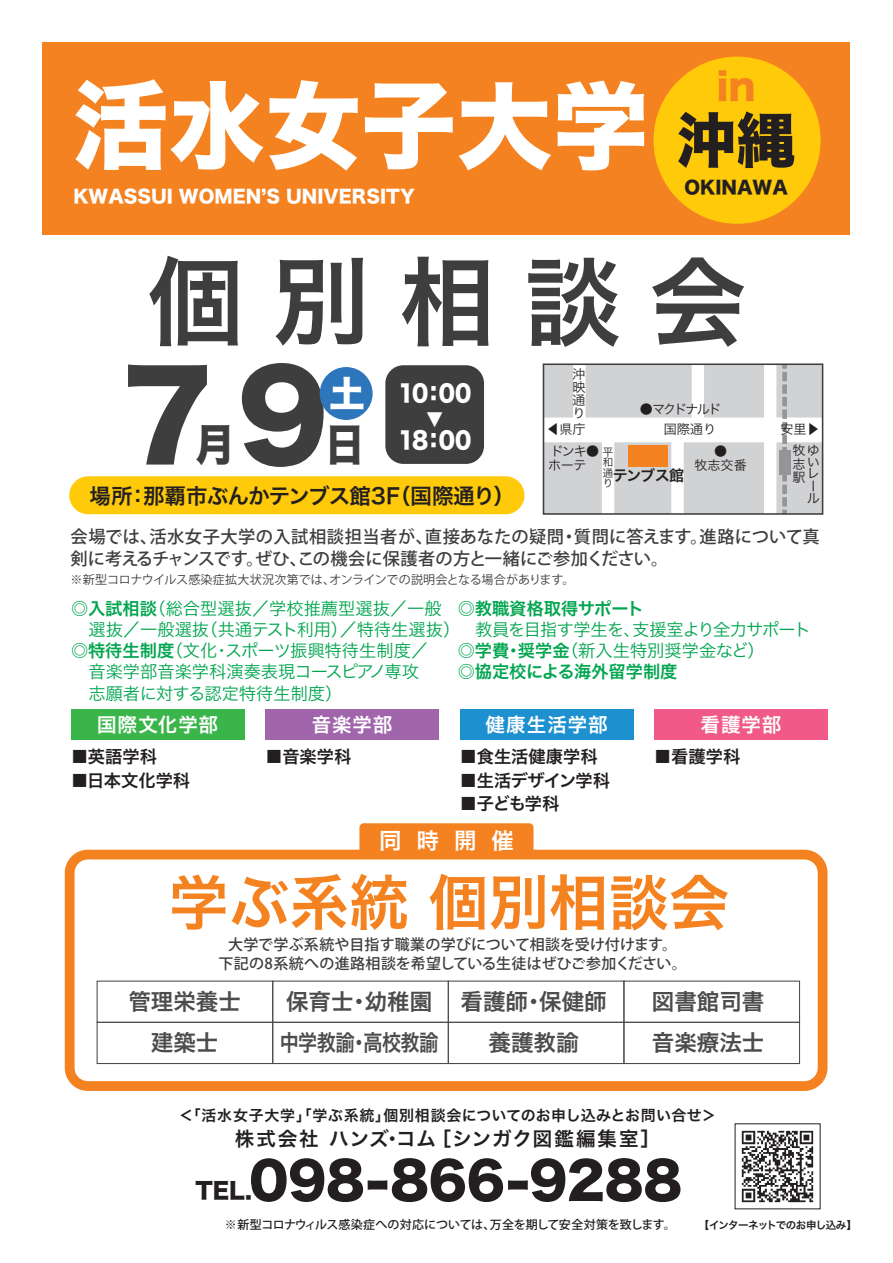
<style>
.page{position:relative;width:893px;height:1263px;background:#fff}
.page>*{position:absolute;margin:0;border:0;box-sizing:border-box;transform-origin:0 0}
.t1{font:119.25px "Hira Kaku Std W8";color:#3e3e3f}
.t2{font:96.6px "Hira Kaku Pro W6";color:#3e3e3f}
.t3{font:95.85px "Hira Kaku Std W8";color:#fff}
.t4{font:60px "Hira Kaku Pro W6";color:#f58220}
.t5{font:59.4px "Hira Kaku Std W8";color:#231f20}
.t6{font:50.25px "Hira Kaku Std W8";letter-spacing:-.015em;color:#231f20}
.t7{font:43.65px "Hira Kaku Std W8";color:#3e3e3f;scale:.9 1}
.t8{font:37.05px "Hira Kaku Std W8";color:#f58220}
.t9{font:35.85px "Hira Kaku Std W8";color:#fff}
.t10{font:23.4px "Hira Kaku Std W8";letter-spacing:-.05em;color:#fff;scale:.9 1}
.t11{font:22.5px/41.1px "Hira Kaku Pro W6";color:#4d4b4d;text-align:center}
.t12{font:22.5px/41.1px "Hira Kaku Pro W6";letter-spacing:-.025em;color:#4d4b4d}
.t13{font:22.5px "Hira Kaku Std W8";color:#231f20}
.t14{font:22.5px "Hira Kaku Pro W6";color:#fff}
.t15{font:21.45px "Hira Kaku Pro W6";letter-spacing:-.025em;color:#231f20}
.t16{font:19.5px "Hira Kaku Pro N W6";letter-spacing:.08em;color:#231f20}
.t17{font:19.5px "Hira Kaku Pro N W6";letter-spacing:.045em;color:#fff}
.t18{font:19.05px "Hira Kaku Std W8";color:#fff;scale:.9 1}
.t19{font:17.85px "Hira Kaku Std W8";color:#fff}
.t20{font:17.85px "Hira Kaku Std W8";color:#231f20}
.t21{font:17.25px/21.1px "Hira Kaku Pro W3";color:#00a54f}
.t22{font:500 17.25px/21.5px "Koz Go Pro";letter-spacing:.005em;color:#3e3e3f}
.t23{font:17.25px "Hira Kaku Pro N W6";color:#231f20}
.t24{font:17.25px "Hira Kaku Pro W6";color:#00a54f}
.t25{font:17.25px "Hira Kaku Pro N W6";letter-spacing:-.03em;color:#231f20}
.t26{font:500 15px/19.4px "Koz Go Pro";letter-spacing:.01em;color:#3e3e3f;text-align:center}
.t27{font:15px "Hira Kaku Pro N W6";letter-spacing:.03em;color:#231f20}
.t28{font:15px "Hira Kaku Pro W6";letter-spacing:-.06em;color:#231f20}
.t29{font:13.05px/12.1px "Hira Kaku Pro W3";letter-spacing:-.03em;color:#231f20}
.t30{font:12px "Koz Go Pro";letter-spacing:-.01em;color:#3e3e3f}
.t31{font:500 12px "Koz Go Pro";letter-spacing:-.01em;color:#231f20}
.t32{font:10.5px "Hira Kaku Pro N W6";letter-spacing:-.06em;color:#231f20}
.t33{font:10.5px/10.5px "Hira Kaku Pro W3";color:#231f20;text-align:justify}
.s1{font-family:"Hira Kaku Pro W6"}
</style>
<div class="page">
<div style="left:543px;top:364px;width:280px;height:150px;background:#d1d2d4"></div>
<div style="left:43px;top:43px;width:807px;height:192px;background:#f58220"></div>
<div style="left:359px;top:823px;width:174px;height:52px;background:#f58220;border-radius:4px"></div>
<div style="left:70px;top:854px;width:753px;height:232px;background:#fff;border-radius:18px"></div>
<div style="left:65px;top:850px;width:762px;height:241px;border:10px solid #f58220;border-radius:18px"></div>
<div style="left:653px;top:57px;width:168px;height:167px;background:#feca0a;border-radius:50%"></div>
<div style="left:544px;top:418px;width:279px;height:24px;background:#fff"></div>
<div style="left:602px;top:431px;width:12px;height:83px;background:#fff"></div>
<div style="left:671px;top:429px;width:13px;height:85px;background:#fff"></div>
<div style="left:764px;top:364px;width:12px;height:150px;background:#fff"></div>
<svg style="left:782px;top:366px;width:5px;height:146px"></svg>
<div style="left:573px;top:364px;width:12px;height:65px;background:#fff"></div>
<div style="left:692px;top:364px;width:12px;height:65px;background:#fff"></div>
<div style="left:779px;top:450px;width:12px;height:25px;background:#939598"></div>
<div style="left:543px;top:363px;width:280px;height:152px;border:2px solid #3e3e3f"></div>
<div style="left:628px;top:445px;width:40px;height:22px;background:#f58220"></div>
<div style="left:71px;top:710px;width:173px;height:30px;background:#3ab54a"></div>
<div style="left:265px;top:710px;width:174px;height:30px;background:#a065aa"></div>
<div style="left:460px;top:710px;width:173px;height:30px;background:#1d90d0"></div>
<div style="left:654px;top:710px;width:173px;height:30px;background:#f05988"></div>
<div style="left:97px;top:1022px;width:176px;height:42px;border:1px solid #4d4b4d"></div>
<div style="left:272px;top:1022px;width:177px;height:42px;border:1px solid #4d4b4d"></div>
<div style="left:448px;top:1022px;width:176px;height:42px;border:1px solid #4d4b4d"></div>
<div style="left:623px;top:980px;width:177px;height:43px;border:1px solid #4d4b4d"></div>
<div style="left:623px;top:1022px;width:177px;height:42px;border:1px solid #4d4b4d"></div>
<div style="left:385px;top:365px;width:99px;height:99px;background:#3e3e3f;border-radius:18px"></div>
<div style="left:69px;top:476px;width:455px;height:38px;background:#feca0a;border-radius:19px"></div>
<img style="left:734px;top:1123px;width:87px;height:86px">
<div style="left:320px;top:367px;width:53px;height:53px;background:#2e76bc;border-radius:50%"></div>
<h3 class="t3" style="left:73px;top:73px;width:576px">活水女子大学</h3>
<p class="t19" style="left:73px;top:186px;width:343px">KWASSUI WOMENʼS UNIVERSITY</p>
<h3 class="t8" style="left:717px;top:66px;width:40px">in</h3>
<h3 class="t5" style="left:677px;top:107px;width:120px">沖縄</h3>
<p class="t20" style="left:684px;top:178px;width:105px">OKINAWA</p>
<h2 class="t2" style="left:148px;top:214px;width:599px">個別相談 会</h2>
<h1 class="t1" style="left:122px;top:350px;width:209px">79</h1>
<p class="t29" style="left:572px;top:367px;width:14px;line-height:13px;text-align:justify">沖映通り</p>
<h3 class="t9" style="left:329px;top:373px;width:37px">土</h3>
<h3 class="t10" style="left:398px;top:380px;width:83px">10：00</h3>
<p class="t18" style="left:426px;top:408px;width:21px">▼</p>
<h3 class="t10" style="left:398px;top:427px;width:83px">18：00</h3>
<p class="t15" style="left:90px;top:477px;width:427px">場所：那覇市ぶんかテンブス館3F（国際通り）</p>
<p class="t29" style="left:640px;top:402px;width:83px">●マクドナルド</p>
<p class="t29" style="left:546px;top:422px;width:41px">◀県庁</p>
<p class="t29" style="left:780px;top:422px;width:41px">安里▶</p>
<p class="t33" style="left:603px;top:446px;width:12px">平和通り</p>
<p class="t29" style="left:792px;top:443px;width:27px;line-height:13.2px">牧ゆ志駅</p>
<h3 class="t7" style="left:195px;top:421px;width:45px">月</h3>
<h3 class="t7" style="left:325px;top:421px;width:45px">日</h3>
<p class="t29" style="left:664px;top:422px;width:54px">国際通り</p>
<p class="t29" style="left:548px;top:443px;width:52px;line-height:14.2px">ドンキ●ホーテ　</p>
<p class="t29" style="left:694px;top:443px;width:54px;line-height:14.2px;text-align:center">●<br>牧志交番</p>
<p class="t29" style="left:807px;top:455px;width:14px">いレール</p>
<p class="t28" style="left:613px;top:462px;width:73px">テンブス館</p>
<p class="t22" style="left:71px;top:527px;width:751px">会場では、活水女子大学の入試相談担当者が、直接あなたの疑問・質問に答えます。進路について真剣に考えるチャンスです。ぜひ、この機会に保護者の方と一緒にご参加ください。</p>
<p class="t30" style="left:71px;top:572px;width:506px">※新型コロナウイルス感染症拡大状況次第では、オンラインでの説明会となる場合があります。</p>
<p class="t24" style="left:458px;top:593px;width:188px">◎教職資格取得サポート</p>
<p class="t21" style="left:458px;top:639px;width:308px"><span class="s1">◎学費・奨学金</span>（新入生特別奨学金など）</p>
<p class="t24" style="left:458px;top:656px;width:221px">◎協定校による海外留学制度</p>
<p class="t21" style="left:71px;top:596px;width:742px"><span class="s1">◎入試相談</span>（総合型選抜／学校推薦型選抜／一般<br>　選抜／一般選抜（共通テスト利用）／特待生選抜）　教員を目指す学生を、支援室より全力サポート<span class="s1">◎特待生制度</span>（文化・スポーツ振興特待生制度／<br>　音楽学部音楽学科演奏表現コースピアノ専攻<br>　志願者に対する認定特待生制度）</p>
<p class="t17" style="left:97px;top:707px;width:122px">国際文化学部</p>
<p class="t23" style="left:71px;top:741px;width:87px">■英語学科</p>
<p class="t23" style="left:71px;top:765px;width:121px">■日本文化学科</p>
<p class="t17" style="left:312px;top:707px;width:82px">音楽学部</p>
<p class="t17" style="left:485px;top:707px;width:124px">健康生活学部</p>
<p class="t17" style="left:701px;top:707px;width:82px">看護学部</p>
<p class="t23" style="left:265px;top:741px;width:87px">■音楽学科</p>
<p class="t23" style="left:460px;top:741px;width:139px">■食生活健康学科</p>
<p class="t25" style="left:460px;top:765px;width:152px">■生活デザイン学科</p>
<p class="t23" style="left:460px;top:788px;width:101px">■子ども学科</p>
<p class="t23" style="left:654px;top:741px;width:87px">■看護学科</p>
<h3 class="t14" style="left:379px;top:820px;width:136px">同 時 開 催</h3>
<h3 class="t4" style="left:169px;top:848px;width:561px">学ぶ系統 個別相談会</h3>
<p class="t26" style="left:219px;top:935px;width:470px">大学で学ぶ系統や目指す職業の学びについて相談を受け付けます。<br>下記の8系統への進路相談を希望している生徒はぜひご参加ください。</p>
<h3 class="t11" style="left:128px;top:980px;width:114px">管理栄養士建築士</h3>
<h3 class="t12" style="left:280px;top:980px;width:160px">保育士・幼稚園中学教諭・高校教諭</h3>
<h3 class="t11" style="left:460px;top:980px;width:148px">看護師・保健師養護教諭</h3>
<h3 class="t11" style="left:652px;top:980px;width:114px;text-align:left">図書館司書音楽療法士</h3>
<p class="t27" style="left:179px;top:1101px;width:539px">＜「活水女子大学」「学ぶ系統」個別相談会についてのお申し込みとお問い合せ＞</p>
<p class="t16" style="left:235px;top:1121px;width:427px">株式会社 ハンズ･コム［シンガク図鑑編集室］</p>
<h3 class="t13" style="left:195px;top:1178px;width:58px">TEL.</h3>
<h3 class="t6" style="left:249px;top:1153px;width:434px">098-866-9288</h3>
<p class="t31" style="left:225px;top:1217px;width:452px">※新型コロナウィルス感染症への対応については、万全を期して安全対策を致します。</p>
<p class="t32" style="left:699px;top:1215px;width:159px">【インターネットでのお申し込み】</p>
</div>
